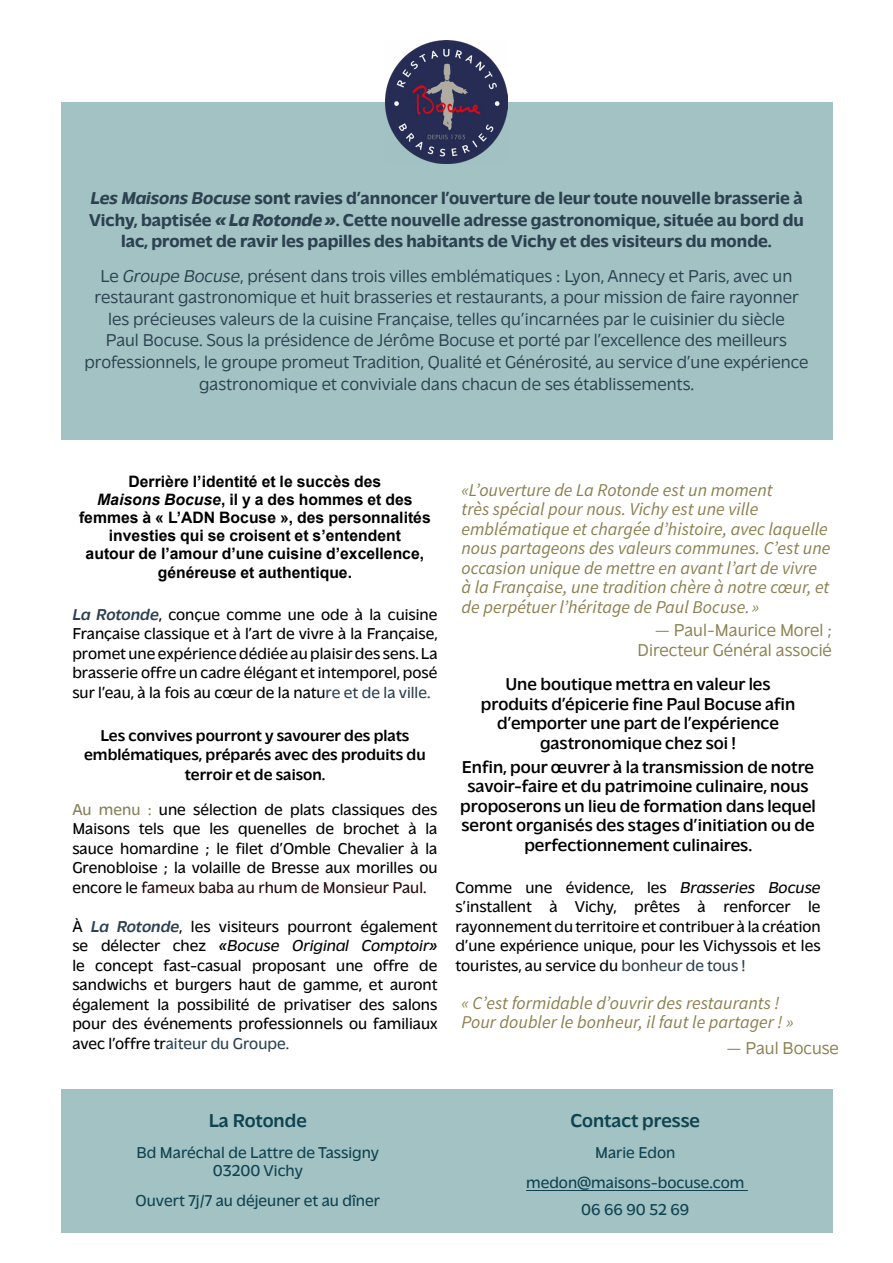
<style>
.page{position:relative;width:893px;height:1263px;background:#fff}
.page>*{position:absolute;margin:0;border:0;box-sizing:border-box;transform-origin:0 0}
.t1{font:500 19.5px "Massilia";color:#104351}
.t2{font:200 18px/21.6px "Massilia";color:#2d4151;text-align:center}
.t3{font:italic 18px/19.5px "Source Sans Variable";color:#8b804f}
.t4{font:18px/19.5px "Massilia";color:#000;text-align:center}
.t5{font:700 18px/21.6px "Massilia";color:#2d4151;text-align:center}
.t6{font:200 18px/19.5px "Massilia";color:#8b804f;text-align:right}
.t7{font:18px "Massilia";color:#020203}
.t8{font:300 16.5px/19.5px "Massilia";color:#020203;text-align:justify}
.t9{font:300 16.5px/18px "Massilia";color:#104351;text-align:center}
.t10{font:500 16.5px/19.5px "Massilia";color:#020203;text-align:center}
.t11{font:700 15.75px/18px "Arial";color:#000;text-align:center}
.s1{font-style:italic}
.s2{font-weight:800;font-style:italic}
.s3{font-weight:500;font-style:italic;color:#2d4151}
.s4{color:#2d4151}
.s5{color:#867f5a}
.s6{color:#250b0d}
</style>
<div class="page">
<div style="left:61px;top:102px;width:771px;height:337px;background:#a2c2c3"></div>
<div style="left:61px;top:1090px;width:771px;height:143px;background:#a2c2c3"></div>
<hr style="left:526px;top:1190px;width:222px;height:1px;background:#104351">
<img style="left:385px;top:41px;width:123px;height:122px">
<p class="t5" style="left:89px;top:186px;width:716px"><span class="s1">Les Maisons Bocuse</span> sont ravies d’annoncer l’ouverture de leur toute nouvelle brasserie à<br>Vichy, baptisée <span class="s2">«La Rotonde»</span>. Cette nouvelle adresse gastronomique, située au bord du lac, promet de ravir les papilles des habitants de Vichy et des visiteurs du monde.</p>
<p class="t2" style="left:84px;top:263px;width:726px">Le <span class="s1">Groupe Bocuse</span>, présent dans trois villes emblématiques : Lyon, Annecy et Paris, avec un restaurant gastronomique et huit brasseries et restaurants, a pour mission de faire rayonner les précieuses valeurs de la cuisine Française, telles qu’incarnées par le cuisinier du siècle<br>Paul Bocuse. Sous la présidence de Jérôme Bocuse et porté par l’excellence des meilleurs professionnels, le groupe promeut Tradition, Qualité et Générosité, au service d’une expérience gastronomique et conviviale dans chacun de ses établissements.</p>
<p class="t11" style="left:79px;top:473px;width:353px">Derrière l’identité et le succès des<br><span class="s1">Maisons Bocuse</span>, il y a des hommes et des femmes à « L’ADN Bocuse », des personnalités investies qui se croisent et s’entendent<br>autour de l’amour d’une cuisine d’excellence,</p>
<p class="t11" style="left:158px;top:564px;width:196px">généreuse et authentique.</p>
<p class="t8" style="left:72px;top:603px;width:367px"><span class="s3">La Rotonde</span>, conçue comme une ode à la cuisine Française classique et à l’art de vivre à la Française, promet une expérience dédiée au plaisir des sens. La brasserie offre un cadre élégant et intemporel, posé sur l’eau, à la fois au cœur de la natu<span class="s4">re et de la ville.</span></p>
<p class="t10" style="left:84px;top:724px;width:343px">Les convives pourront y savourer des plats emblématiques, préparés avec des produits du terroir et de saison.</p>
<p class="t8" style="left:72px;top:798px;width:367px"><span class="s5">Au menu :</span> une sélection de plats classiques des Maisons tels que les quenelles de brochet à la sauce homardine ; le filet d’Omble Chevalier à la Grenobloise ; la volaille de Bresse aux morilles ou encore le <span class="s6">fameux baba au rhum de Monsieur Paul.</span></p>
<p class="t8" style="left:72px;top:915px;width:367px">À <span class="s3">La Rotonde</span>, les visiteurs pourront également se délecter chez <span class="s1">«Bocuse Original Comptoir» </span>le concept fast-casual proposant une offre de sandwichs et burgers haut de gamme, et auront également la possibilité de privatiser des salons pour des événements professionnels ou familiaux avec l’offre tr<span class="s4">aiteur du Groupe.</span></p>
<p class="t3" style="left:461px;top:480px;width:370px">«L’ouverture de La Rotonde est un moment<br>très spécial pour nous. Vichy est une ville emblématique et chargée d’histoire, avec laquelle nous partageons des valeurs communes. C’est une occasion unique de mettre en avant l’art de vivre à la Française, une tradition chère à notre cœur, et de perpétuer l’héritage de Paul Bocuse. »</p>
<p class="t6" style="left:638px;top:619px;width:196px">— Paul-Maurice Morel ;<br>Directeur Général associé</p>
<p class="t7" style="left:505px;top:672px;width:267px">Une boutique mettra en valeur les</p>
<p class="t4" style="left:481px;top:693px;width:316px">produits d’épicerie fine Paul Bocuse afin d’emporter une part de l’expérience gastronomique chez soi !</p>
<p class="t4" style="left:460px;top:755px;width:357px">Enfin, pour œuvrer à la transmission de notre savoir-faire et du patrimoine culinaire, nous proposerons un lieu de formation dans lequel seront organisés des stages d’initiation ou de perfectionnement culinaires.</p>
<p class="t8" style="left:455px;top:876px;width:367px">Comme une évidence, les <span class="s1">Brasseries Bocuse </span>s’installent à Vichy, prêtes à renforcer le rayonnement du territoire et contribuer à la création d’une expérience unique, pour les Vichyssois et les touristes, au service du <span class="s4">bonheur de tous !</span></p>
<p class="t3" style="left:461px;top:993px;width:334px">« C’est formidable d’ouvrir des restaurants !<br>Pour doubler le bonheur, il faut le partager ! »</p>
<p class="t6" style="left:726px;top:1037px;width:114px">— Paul Bocuse</p>
<p class="t1" style="left:209px;top:1107px;width:100px">La Rotonde</p>
<p class="t9" style="left:137px;top:1142px;width:244px">Bd Maréchal de Lattre de Tassigny<br>03200 Vichy</p>
<p class="t9" style="left:136px;top:1190px;width:246px">Ouvert 7j/7 au déjeuner et au dîner</p>
<p class="t1" style="left:570px;top:1107px;width:131px">Contact presse</p>
<p class="t9" style="left:526px;top:1135px;width:220px;line-height:30.8px">Marie Edon medon@maisons-bocuse.com</p>
<p class="t9" style="left:581px;top:1199px;width:109px">06 66 90 52 69</p>
</div>
